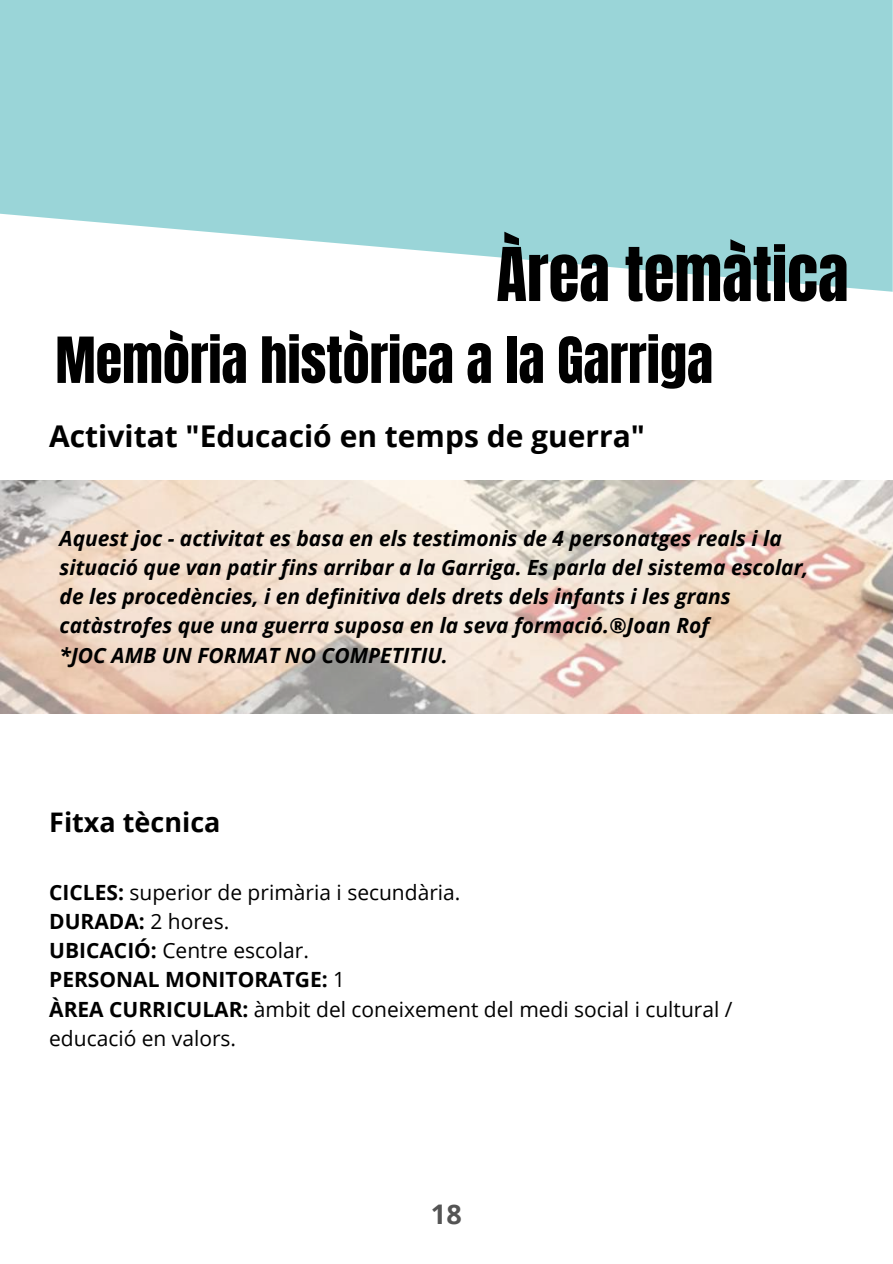
<style>
.page{position:relative;width:893px;height:1264px;background:#fff}
.page>*{position:absolute;margin:0;border:0;box-sizing:border-box;transform-origin:0 0}
.t1{font:63px "Anton";color:#000}
.t2{font:54px "Anton";color:#000}
.t3{font:700 30px "Open Sans";color:#000}
.t4{font:700 27px "Open Sans";color:#000}
.t5{font:700 27px "Open Sans";color:#545454}
.t6{font:italic 700 21px/29.2px "Open Sans";color:#000}
.t7{font:21px/29.2px "Open Sans";color:#000}
.s1{font-weight:700}
</style>
<div class="page">
<svg style="left:0;top:0;width:892px;height:292px;fill:#9ad5d8"></svg>
<img style="left:0;top:480px;width:892px;height:233px">
<h1 class="t1" style="left:496px;top:229px;width:353px">Àrea temàtica</h1>
<h2 class="t2" style="left:55px;top:321px;width:659px">Memòria històrica a la Garriga</h2>
<h3 class="t3" style="left:49px;top:415px;width:597px">Activitat "Educació en temps de guerra"</h3>
<p class="t6" style="left:60px;top:523px;width:750px">Aquest joc - activitat es basa en els testimonis de 4 personatges reals i la situació que van patir fins arribar a la Garriga. Es parla del sistema escolar, de les procedències, i en definitiva dels drets dels infants i les grans catàstrofes que una guerra suposa en la seva formació.®Joan Rof<br>*JOC AMB UN FORMAT NO COMPETITIU.</p>
<p class="t4" style="left:49px;top:803px;width:173px">Fitxa tècnica</p>
<p class="t7" style="left:49px;top:876px;width:684px"><span class="s1">CICLES:</span> superior de primària i secundària.<br><span class="s1">DURADA:</span> 2 hores.<br><span class="s1">UBICACIÓ:</span> Centre escolar.<br><span class="s1">PERSONAL MONITORATGE:</span> 1<br><span class="s1">ÀREA CURRICULAR:</span> àmbit del coneixement del medi social i cultural / educació en valors.</p>
<p class="t5" style="left:431px;top:1194px;width:32px">18</p>
</div>
